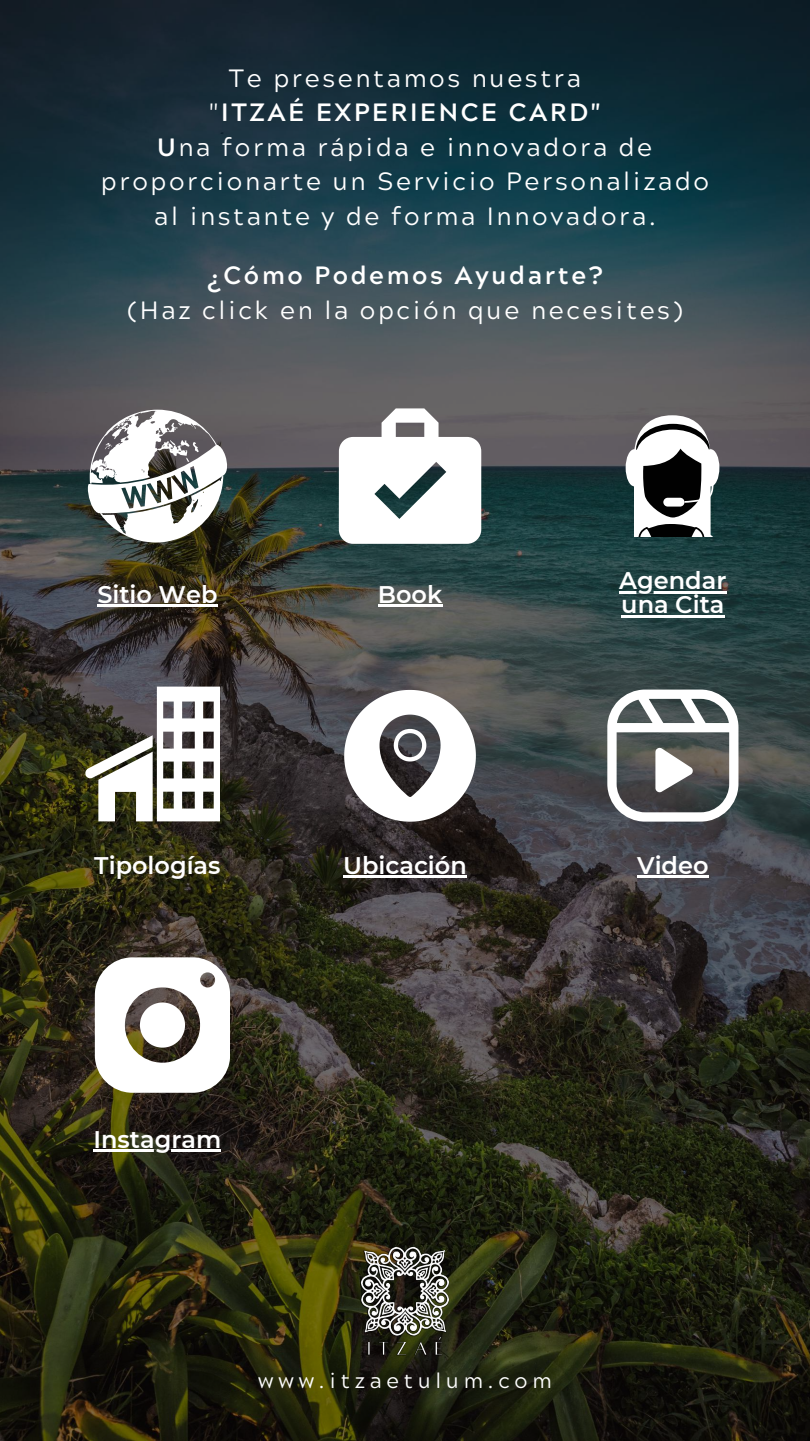
<style>
.page{position:relative;width:810px;height:1441px;background:#fff}
.page>*{position:absolute;margin:0;border:0;box-sizing:border-box;transform-origin:0 0}
.t1{font:25px/34.5px "Acherus Grotesque";letter-spacing:.105em;color:#fff;text-align:center}
.t2{font:700 25px "Acherus Grotesque";letter-spacing:.105em;color:#fff}
.t3{font:600 24px/24px "Montserrat";color:#fff}
.t4{font:21px "Acherus Grotesque";letter-spacing:.23em;color:#fff}
.s1{font-weight:700}
</style>
<div class="page">
<img style="left:0;top:0;width:810px;height:1440px">
<svg style="left:85px;top:686px;width:135px;height:135px"></svg>
<svg style="left:87px;top:409px;width:141px;height:133px"></svg>
<img style="left:338px;top:1234px;width:134px;height:134px">
<hr style="left:97px;top:604px;width:120px;height:2px;background:#fff">
<svg style="left:339px;top:408px;width:142px;height:135px"></svg>
<hr style="left:378px;top:604px;width:64px;height:2px;background:#fff">
<svg style="left:607px;top:689px;width:131px;height:132px"></svg>
<hr style="left:637px;top:875px;width:72px;height:2px;background:#fff">
<svg style="left:612px;top:415px;width:122px;height:121px"></svg>
<hr style="left:619px;top:591px;width:107px;height:2px;background:#fff">
<hr style="left:621px;top:615px;width:103px;height:2px;background:#fff">
<svg style="left:344px;top:689px;width:132px;height:132px"></svg>
<hr style="left:343px;top:875px;width:124px;height:2px;background:#fff">
<svg style="left:95px;top:957px;width:135px;height:135px"></svg>
<hr style="left:94px;top:1149px;width:127px;height:2px;background:#fff">
<p class="t1" style="left:101px;top:64px;width:610px">Te presentamos nuestra<br>"<span class="s1">ITZAÉ EXPERIENCE CARD"<br>U</span>na forma rápida e innovadora de proporcionarte un Servicio Personalizado al instante y de forma Innovadora.</p>
<p class="t2" style="left:208px;top:265px;width:396px">¿Cómo Podemos Ayudarte?</p>
<p class="t1" style="left:128px;top:296px;width:556px">(Haz click en la opción que necesites)</p>
<p class="t3" style="left:97px;top:582px;width:122px">Sitio Web</p>
<p class="t3" style="left:378px;top:582px;width:66px">Book</p>
<p class="t3" style="left:94px;top:853px;width:128px">Tipologías</p>
<p class="t3" style="left:343px;top:853px;width:125px">Ubicación</p>
<p class="t3" style="left:619px;top:568px;width:109px">Agendar una Cita</p>
<p class="t3" style="left:637px;top:853px;width:73px">Video</p>
<p class="t3" style="left:94px;top:1127px;width:129px">Instagram</p>
<p class="t4" style="left:258px;top:1371px;width:295px">www.itzaetulum.com</p>
</div>
